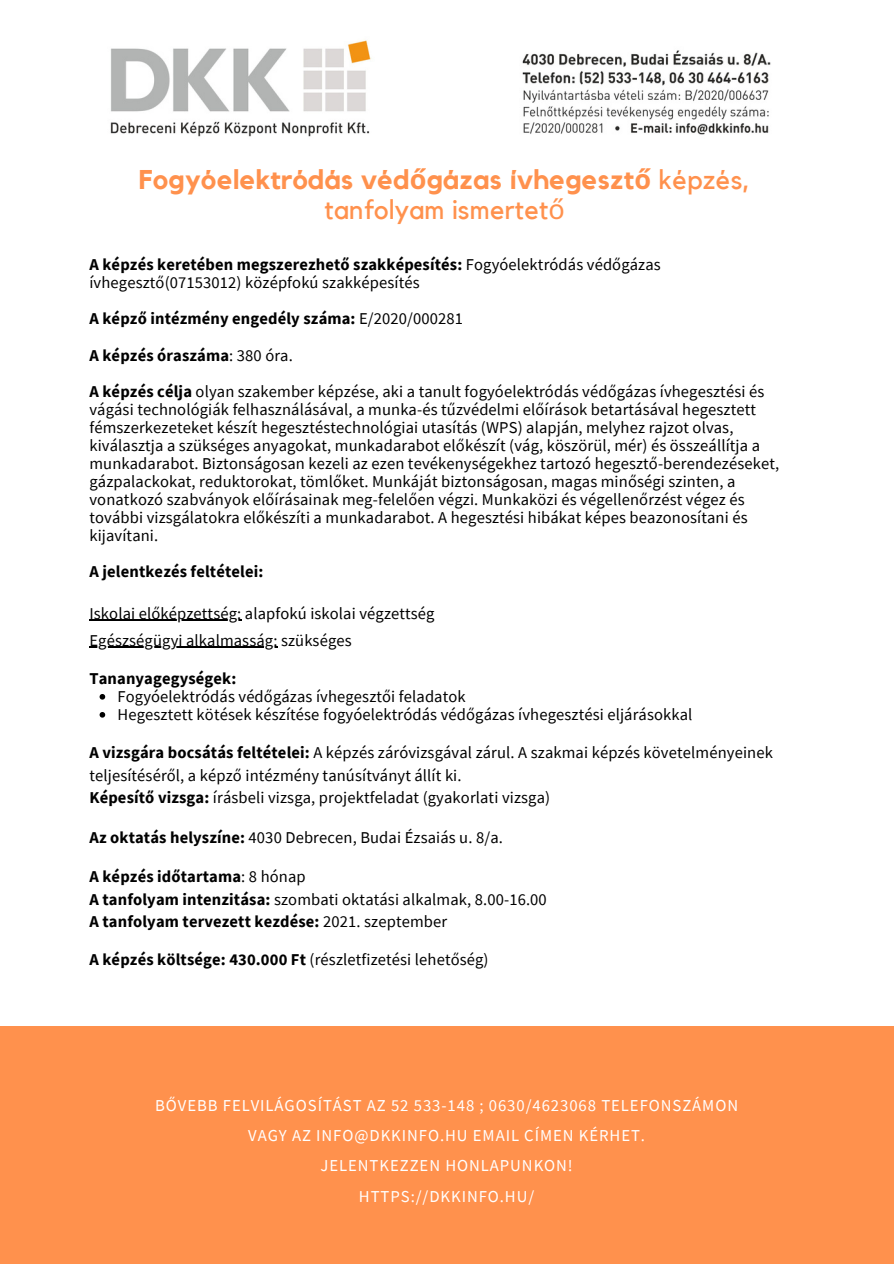
<style>
.page{position:relative;width:894px;height:1264px;background:#fff}
.page>*{position:absolute;margin:0;border:0;box-sizing:border-box;transform-origin:0 0}
.t1{font:700 27px/30.5px "Kollektif";letter-spacing:.01em;color:#ff914d;text-align:center}
.t2{font:16.65px/30.5px "Source Sans Pro";letter-spacing:.055em;color:#fff;text-align:center}
.t3{font:16.5px/18px "Source Sans Pro";letter-spacing:.01em;color:#000}
.t4{font:700 16.5px/22.5px "Source Sans Pro";letter-spacing:.01em;color:#000}
.s1{font-family:"Noto Sans"}
.s2{font-weight:400}
.s3{font-family:"Noto Sans";font-weight:400}
.s4{font-weight:700}
</style>
<div class="page">
<div style="left:0;top:1025px;width:893px;height:238px;background:#ff914d"></div>
<img style="left:110px;top:40px;width:661px;height:97px">
<svg style="left:99px;top:694px;width:6px;height:5px"></svg>
<svg style="left:99px;top:712px;width:6px;height:5px"></svg>
<hr style="left:89px;top:619px;width:152px;height:1px;background:#000">
<hr style="left:89px;top:646px;width:188px;height:1px;background:#000">
<h1 class="t1" style="left:139px;top:165px;width:613px">Fogyóelektródás véd<span class="s1">ő</span>gázas ívhegeszt<span class="s1">ő</span> <span class="s2">képzés, tanfolyam ismertet</span><span class="s3">ő</span></h1>
<p class="t3" style="left:89px;top:255px;width:572px"><span class="s4">A képzés keretében megszerezhető szakképesítés:</span> Fogyóelektródás védőgázas ívhegesztő(07153012) középfokú szakképesítés</p>
<p class="t3" style="left:89px;top:300px;width:676px;line-height:36px"><span class="s4">A képző intézmény engedély száma:</span> E/2020/000281<br><span class="s4">A képzés óraszáma</span>: 380 óra.<br><span class="s4">A képzés célja</span> olyan szakember képzése, aki a tanult fogyóelektródás védőgázas ívhegesztési és</p>
<p class="t3" style="left:89px;top:400px;width:691px">vágási technológiák felhasználásával, a munka-és tűzvédelmi előírások betartásával hegesztett fémszerkezeteket készít hegesztéstechnológiai utasítás (WPS) alapján, melyhez rajzot olvas, kiválasztja a szükséges anyagokat, munkadarabot előkészít (vág, köszörül, mér) és összeállítja a munkadarabot. Biztonságosan kezeli az ezen tevékenységekhez tartozó hegesztő-berendezéseket, gázpalackokat, reduktorokat, tömlőket. Munkáját biztonságosan, magas minőségi szinten, a vonatkozó szabványok előírásainak meg-felelően végzi. Munkaközi és végellenőrzést végez és további vizsgálatokra előkészíti a munkadarabot. A hegesztési hibákat képes beazonosítani és kijavítani.</p>
<p class="t4" style="left:89px;top:559px;width:175px">A jelentkezés feltételei:</p>
<p class="t3" style="left:89px;top:599px;width:346px;line-height:27px">Iskolai előképzettség: alapfokú iskolai végzettség<br>Egészségügyi alkalmasság: szükséges</p>
<p class="t4" style="left:89px;top:666px;width:148px">Tananyagegységek:</p>
<p class="t3" style="left:117px;top:687px;width:576px">Fogyóelektródás védőgázas ívhegesztői feladatok<br>Hegesztett kötések készítése fogyóelektródás védőgázas ívhegesztési eljárásokkal</p>
<p class="t3" style="left:89px;top:741px;width:684px;line-height:22.5px"><span class="s4">A vizsgára bocsátás feltételei:</span> A képzés záróvizsgával zárul. A szakmai képzés követelményeinek teljesítéséről, a képző intézmény tanúsítványt állít ki.<br><span class="s4">Képesítő vizsga:</span> írásbeli vizsga, projektfeladat (gyakorlati vizsga)</p>
<p class="t3" style="left:89px;top:827px;width:415px"><span class="s4">Az oktatás helyszíne:</span> 4030 Debrecen, Budai Ézsaiás u. 8/a.</p>
<p class="t4" style="left:89px;top:865px;width:459px">A képzés időtartama<span class="s2">: 8 hónap<br></span>A tanfolyam intenzitása: <span class="s2">szombati oktatási alkalmak, 8.00-16.00<br></span>A tanfolyam tervezett kezdése: <span class="s2">2021. szeptember</span></p>
<p class="t3" style="left:89px;top:950px;width:400px"><span class="s4">A képzés költsége: 430.000 Ft</span> (részletfizetési lehetőség)</p>
<p class="t2" style="left:155px;top:1089px;width:584px">BŐVEBB FELVILÁGOSÍTÁST AZ 52 533-148 ; 0630/4623068 TELEFONSZÁMON VAGY AZ INFO@DKKINFO.HU EMAIL CÍMEN KÉRHET.<br>JELENTKEZZEN HONLAPUNKON!<br>HTTPS://DKKINFO.HU/</p>
</div>
